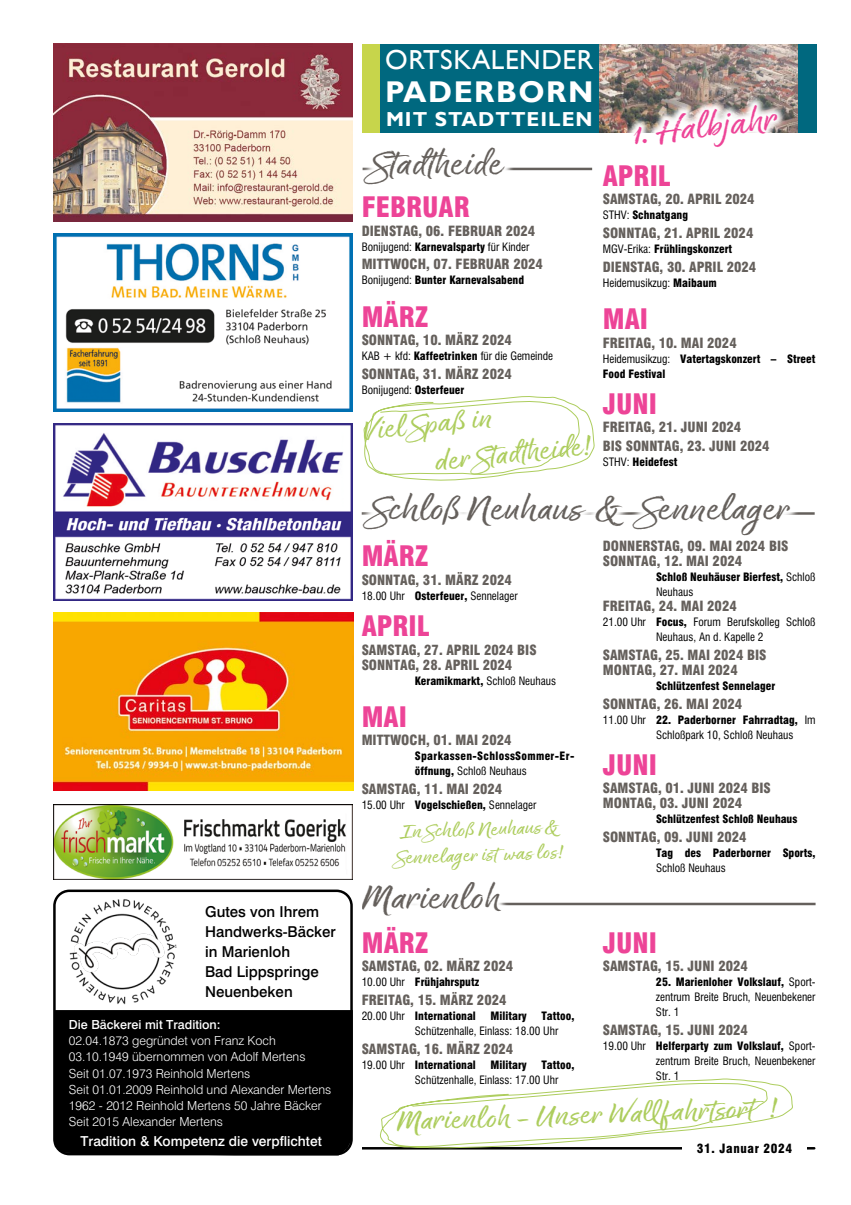
<style>
.page{position:relative;width:851px;height:1205px;background:#fff}
.page>*{position:absolute;margin:0;border:0;box-sizing:border-box;transform-origin:0 0}
.t1{font:expanded 38.75px "Good Karma";color:#65605c}
.t2{font:expanded 38.75px "Good Karma";color:#ed4497}
.t3{font:expanded 31.88px/38.1px "Good Karma";color:#adcd5d}
.t4{font:700 30px "Gill Sans";letter-spacing:.05em;color:#fff}
.t5{font:900 condensed 27.5px "Swiss 721 BT";color:#ed4497}
.t6{font:27.5px "Gill Sans";letter-spacing:.02em;color:#fff}
.t7{font:expanded 21.25px/25.5px "Good Karma";color:#adcd5d}
.t8{font:700 20.25px "Gill Sans";letter-spacing:.05em;color:#fff}
.t9{font:500 15px/20px "Swiss 721 BT";color:#000}
.t10{font:900 condensed 13.75px/15px "Swiss 721 BT";color:#65605c}
.t11{font:500 13.75px "Swiss 721 BT";color:#fff}
.t12{font:300 12.5px/16.2px "Swiss 721 BT";color:#fff}
.t13{font:500 12.5px "Swiss 721 BT";color:#fff}
.t14{font:900 condensed 12.5px "Swiss 721 BT";letter-spacing:.05em;color:#000}
.t15{font:900 condensed 11.25px/15px "Swiss 721 BT";color:#000}
.t16{font:11.25px/15px "Swis 721 BT Condensed 2";color:#000}
.t17{font:900 condensed 11.25px "Swiss 721 BT";letter-spacing:.03em;color:#000}
.s1{font-family:"Swis 721 BT Condensed 2";font-weight:400;font-stretch:normal}
.s2{font-family:"Swiss 721 BT";font-weight:900;font-stretch:condensed}
</style>
<div class="page">
<hr style="left:97px;top:1147px;width:717px;height:2px;background:#000">
<div style="left:682px;top:1136px;width:124px;height:24px;background:#fff"></div>
<img style="left:53px;top:234px;width:300px;height:177px">
<img style="left:53px;top:423px;width:300px;height:178px">
<hr style="left:361px;top:903px;width:454px;height:2px;background:#65605c">
<div style="left:352px;top:872px;width:159px;height:53px;background:#fff"></div>
<hr style="left:361px;top:512px;width:453px;height:3px;background:#65605c">
<div style="left:353px;top:483px;width:446px;height:62px;background:#fff"></div>
<hr style="left:362px;top:168px;width:230px;height:2px;background:#65605c">
<div style="left:354px;top:138px;width:160px;height:57px;background:#fff"></div>
<img style="left:53px;top:804px;width:300px;height:76px">
<img style="left:53px;top:613px;width:300px;height:177px">
<div style="left:362px;top:44px;width:454px;height:89px;background:#00687f"></div>
<div style="left:361px;top:44px;width:18px;height:89px;background:#c7d54b"></div>
<img style="left:599px;top:44px;width:198px;height:89px">
<img style="left:621px;top:92px;width:169px;height:41px">
<img style="left:53px;top:44px;width:300px;height:177px">
<svg style="left:363px;top:396px;width:232px;height:85px"></svg>
<svg style="left:380px;top:1078px;width:413px;height:71px"></svg>
<div style="left:46px;top:889px;width:315px;height:271px;background:#fff"></div>
<img style="left:59px;top:889px;width:128px;height:116px">
<div style="left:55px;top:1010px;width:298px;height:145px;background:#000"></div>
<p class="t9" style="left:205px;top:901px;width:132px">Gutes von Ihrem<br>Handwerks-Bäcker in Marienloh<br>Bad Lippspringe<br>Neuenbeken</p>
<p class="t13" style="left:69px;top:1017px;width:153px">Die Bäckerei mit Tradition:</p>
<p class="t12" style="left:69px;top:1032px;width:264px">02.04.1873 gegründet von Franz Koch 03.10.1949 übernommen von Adolf Mertens<br>Seit 01.07.1973 Reinhold Mertens<br>Seit 01.01.2009 Reinhold und Alexander Mertens 1962 - 2012 Reinhold Mertens 50 Jahre Bäcker Seit 2015 Alexander Mertens</p>
<p class="t11" style="left:80px;top:1133px;width:243px">Tradition &amp; Kompetenz die verpflichtet</p>
<h3 class="t6" style="left:385px;top:44px;width:210px">ORTSKALENDER</h3>
<h3 class="t4" style="left:385px;top:74px;width:210px">PADERBORN</h3>
<h3 class="t8" style="left:386px;top:107px;width:208px">MIT STADTTEILEN</h3>
<h1 class="t2" style="left:631px;top:111px;width:145px;rotate:-6deg">1. Halbjahr</h1>
<h1 class="t1" style="left:372px;top:141px;width:132px">Stadtheide</h1>
<h3 class="t5" style="left:602px;top:159px;width:69px">APRIL</h3>
<p class="t10" style="left:602px;top:192px;width:153px">SAMSTAG, 20. APRIL 2024</p>
<p class="t15" style="left:602px;top:208px;width:87px"><span class="s1">STHV:</span> Schnatgang</p>
<p class="t10" style="left:602px;top:226px;width:152px">SONNTAG, 21. APRIL 2024</p>
<p class="t15" style="left:602px;top:241px;width:131px"><span class="s1">MGV-Erika:</span> Frühlingskonzert</p>
<p class="t10" style="left:602px;top:259px;width:155px">DIENSTAG, 30. APRIL 2024</p>
<p class="t16" style="left:602px;top:275px;width:115px">Heidemusikzug: <span class="s2">Maibaum</span></p>
<h3 class="t5" style="left:602px;top:303px;width:47px">MAI</h3>
<p class="t10" style="left:602px;top:335px;width:135px">FREITAG, 10. MAI 2024</p>
<p class="t15" style="left:602px;top:351px;width:214px"><span class="s1">Heidemusikzug:</span> Vatertagskonzert – Street<br>Food Festival</p>
<h3 class="t5" style="left:602px;top:387px;width:56px">JUNI</h3>
<p class="t10" style="left:602px;top:418px;width:168px;line-height:18.8px">FREITAG, 21. JUNI 2024<br>BIS SONNTAG, 23. JUNI 2024</p>
<p class="t15" style="left:602px;top:454px;width:76px"><span class="s1">STHV:</span> Heidefest</p>
<h3 class="t5" style="left:361px;top:191px;width:110px">FEBRUAR</h3>
<p class="t10" style="left:361px;top:223px;width:175px">DIENSTAG, 06. FEBRUAR 2024</p>
<p class="t16" style="left:361px;top:239px;width:169px">Bonijugend: <span class="s2">Karnevalsparty</span> für Kinder</p>
<p class="t10" style="left:361px;top:257px;width:183px">MITTWOCH, 07. FEBRUAR 2024</p>
<p class="t15" style="left:361px;top:273px;width:164px"><span class="s1">Bonijugend:</span> Bunter Karnevalsabend</p>
<h3 class="t5" style="left:361px;top:300px;width:68px">MÄRZ</h3>
<p class="t10" style="left:361px;top:333px;width:152px">SONNTAG, 10. MÄRZ 2024</p>
<p class="t16" style="left:361px;top:348px;width:193px">KAB + kfd: <span class="s2">Kaffeetrinken</span> für die Gemeinde</p>
<p class="t10" style="left:361px;top:366px;width:152px">SONNTAG, 31. MÄRZ 2024</p>
<p class="t16" style="left:361px;top:382px;width:104px">Bonijugend: <span class="s2">Osterfeuer</span></p>
<h2 class="t3" style="left:429px;top:407px;width:158px;text-indent:-69px;rotate:-6deg">Viel Spaß in<br>der Stadtheide!</h2>
<h1 class="t1" style="left:371px;top:486px;width:419px">Schloß Neuhaus &amp; Sennelager</h1>
<h3 class="t5" style="left:361px;top:540px;width:68px">MÄRZ</h3>
<p class="t10" style="left:361px;top:572px;width:152px">SONNTAG, 31. MÄRZ 2024</p>
<p class="t16" style="left:361px;top:588px;width:157px">18.00 Uhr <span class="s2">Osterfeuer,</span> Sennelager</p>
<h3 class="t5" style="left:361px;top:609px;width:69px">APRIL</h3>
<p class="t10" style="left:361px;top:642px;width:176px">SAMSTAG, 27. APRIL 2024 BIS<br>SONNTAG, 28. APRIL 2024</p>
<p class="t15" style="left:415px;top:673px;width:143px">Keramikmarkt, <span class="s1">Schloß Neuhaus</span></p>
<h3 class="t5" style="left:361px;top:700px;width:47px">MAI</h3>
<p class="t10" style="left:361px;top:733px;width:151px">MITTWOCH, 01. MAI 2024</p>
<p class="t17" style="left:415px;top:749px;width:161px">Sparkassen-SchlossSommer-Er-</p>
<p class="t16" style="left:415px;top:764px;width:113px"><span class="s2">öffnung,</span> Schloß Neuhaus</p>
<p class="t10" style="left:361px;top:781px;width:142px">SAMSTAG, 11. MAI 2024</p>
<p class="t16" style="left:361px;top:797px;width:176px">15.00 Uhr <span class="s2">Vogelschießen,</span> Sennelager</p>
<h3 class="t7" style="left:395px;top:821px;width:169px;rotate:-2deg">In Schloß Neuhaus &amp;<br>Sennelager ist was los!</h3>
<h1 class="t1" style="left:362px;top:875px;width:140px">Marienloh</h1>
<p class="t10" style="left:602px;top:538px;width:187px">DONNERSTAG, 09. MAI 2024 BIS<br>SONNTAG, 12. MAI 2024</p>
<p class="t15" style="left:656px;top:569px;width:161px">Schloß Neuhäuser Bierfest, <span class="s1">Schloß</span></p>
<p class="t16" style="left:656px;top:584px;width:39px">Neuhaus</p>
<p class="t10" style="left:602px;top:598px;width:135px">FREITAG, 24. MAI 2024</p>
<p class="t16" style="left:602px;top:614px;width:214px;text-align:center">21.00 Uhr <span class="s2">Focus,</span> Forum Berufskolleg Schloß<br>Neuhaus, An d. Kapelle 2</p>
<p class="t10" style="left:602px;top:647px;width:165px">SAMSTAG, 25. MAI 2024 BIS<br>MONTAG, 27. MAI 2024</p>
<p class="t15" style="left:656px;top:678px;width:121px">Schlützenfest Sennelager</p>
<p class="t10" style="left:602px;top:696px;width:141px">SONNTAG, 26. MAI 2024</p>
<p class="t15" style="left:602px;top:712px;width:214px"><span class="s1">11.00 Uhr</span> 22. Paderborner Fahrradtag, <span class="s1">Im</span></p>
<p class="t16" style="left:656px;top:727px;width:139px">Schloßpark 10, Schloß Neuhaus</p>
<h3 class="t5" style="left:602px;top:748px;width:56px">JUNI</h3>
<p class="t10" style="left:602px;top:781px;width:169px">SAMSTAG, 01. JUNI 2024 BIS<br>MONTAG, 03. JUNI 2024</p>
<p class="t15" style="left:656px;top:811px;width:143px">Schlützenfest Schloß Neuhaus</p>
<p class="t10" style="left:602px;top:829px;width:145px">SONNTAG, 09. JUNI 2024</p>
<p class="t15" style="left:656px;top:845px;width:161px">Tag des Paderborner Sports,</p>
<p class="t16" style="left:656px;top:860px;width:71px">Schloß Neuhaus</p>
<h3 class="t5" style="left:361px;top:926px;width:68px">MÄRZ</h3>
<p class="t10" style="left:361px;top:959px;width:153px">SAMSTAG, 02. MÄRZ 2024</p>
<p class="t15" style="left:361px;top:974px;width:119px"><span class="s1">10.00 Uhr</span> Frühjahrsputz</p>
<p class="t10" style="left:361px;top:992px;width:146px">FREITAG, 15. MÄRZ 2024</p>
<p class="t15" style="left:361px;top:1008px;width:116px"><span class="s1">20.00 Uhr</span> International</p>
<p class="t15" style="left:490px;top:1008px;width:38px">Military</p>
<p class="t15" style="left:541px;top:1008px;width:34px">Tattoo,</p>
<p class="t16" style="left:415px;top:1023px;width:145px">Schützenhalle, Einlass: 18.00 Uhr</p>
<p class="t10" style="left:361px;top:1041px;width:153px">SAMSTAG, 16. MÄRZ 2024</p>
<p class="t15" style="left:361px;top:1057px;width:116px"><span class="s1">19.00 Uhr</span> International</p>
<p class="t15" style="left:490px;top:1057px;width:38px">Military</p>
<p class="t15" style="left:541px;top:1057px;width:34px">Tattoo,</p>
<p class="t16" style="left:415px;top:1072px;width:145px">Schützenhalle, Einlass: 17.00 Uhr</p>
<h3 class="t5" style="left:602px;top:926px;width:56px">JUNI</h3>
<p class="t10" style="left:602px;top:959px;width:146px">SAMSTAG, 15. JUNI 2024</p>
<p class="t15" style="left:656px;top:974px;width:161px">25. Marienloher Volkslauf, <span class="s1">Sport-</span></p>
<p class="t16" style="left:656px;top:989px;width:161px">zentrum Breite Bruch, Neuenbekener<br>Str. 1</p>
<p class="t10" style="left:602px;top:1022px;width:146px">SAMSTAG, 15. JUNI 2024</p>
<p class="t15" style="left:602px;top:1038px;width:214px"><span class="s1">19.00 Uhr</span> Helferparty zum Volkslauf, <span class="s1">Sport-</span></p>
<p class="t16" style="left:656px;top:1053px;width:161px">zentrum Breite Bruch, Neuenbekener<br>Str. 1</p>
<h2 class="t3" style="left:396px;top:1104px;width:382px;rotate:-2deg">Marienloh - Unser Wall fahrtsort !</h2>
<p class="t14" style="left:696px;top:1141px;width:97px">31. Januar 2024</p>
</div>
